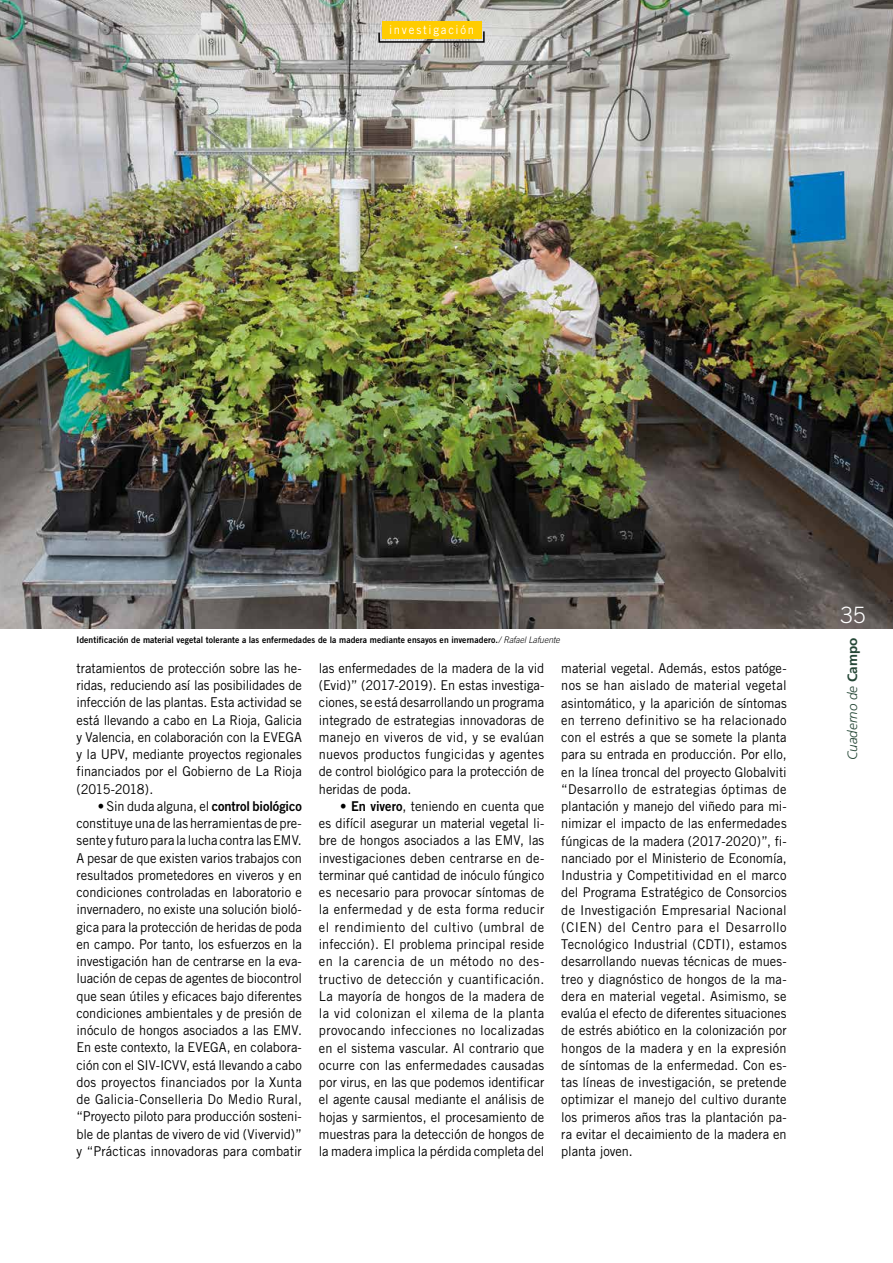
<style>
.page{position:relative;width:893px;height:1263px;background:#fff}
.page>*{position:absolute;margin:0;border:0;box-sizing:border-box;transform-origin:0 0}
.t1{font:300 22.5px "Trade Gothic";color:#fff}
.t2{font:13.5px/17.2px "Trade Gothic";color:#000;text-align:justify;scale:.95 1}
.t3{font:italic 300 13.5px "Frutiger";color:#254736}
.t4{font:12px "Trade Gothic";letter-spacing:.15em;color:#fff;scale:.95 1}
.t5{font:9px "Trade Gothic Bold Two";letter-spacing:.01em;color:#000;scale:.95 1}
.s1{font-family:"Trade Gothic";font-weight:300;font-style:italic}
.s2{font-family:"Trade Gothic Bold Two"}
.s3{font-weight:700;font-style:normal}
</style>
<div class="page">
<img style="left:0;top:0;width:893px;height:628px">
<svg style="left:378px;top:30px;width:107px;height:13px"></svg>
<div style="left:382px;top:21px;width:99px;height:18px;background:#fc0"></div>
<p class="t4" style="left:389px;top:23px;width:91px">investigación</p>
<p class="t5" style="left:77px;top:634px;width:510px">Identificación de material vegetal tolerante a las enfermedades de la madera mediante ensayos en invernadero.<span class="s1">/ Rafael Lafuente</span></p>
<p class="t2" style="left:77px;top:659px;width:239px">tratamientos de protección sobre las he&shy;ridas, reduciendo así las posibilidades de infección de las plantas. Esta actividad se está llevando a cabo en La Rioja, Galicia y Valencia, en colaboración con la EVEGA y la UPV, mediante proyectos regionales financiados por el Gobierno de La Rioja (2015-2018).</p>
<p class="t2" style="left:77px;top:797px;width:239px;text-indent:21px">• Sin duda alguna, el <span class="s2">control biológico </span>constituye una de las herramientas de pre&shy;sente y futuro para la lucha contra las EMV.<br>A pesar de que existen varios trabajos con resultados prometedores en viveros y en condiciones controladas en laboratorio e invernadero, no existe una solución bioló&shy;gica para la protección de heridas de poda en campo. Por tanto, los esfuerzos en la investigación han de centrarse en la eva&shy;luación de cepas de agentes de biocontrol que sean útiles y eficaces bajo diferentes condiciones ambientales y de presión de inóculo de hongos asociados a las EMV.<br>En este contexto, la EVEGA, en colabora&shy;ción con el SIV-ICVV, está llevando a cabo dos proyectos financiados por la Xunta de Galicia-Conselleria Do Medio Rural, “Proyecto piloto para producción sosteni&shy;ble de plantas de vivero de vid (Vivervid)” y “Prácticas innovadoras para combatir</p>
<p class="t2" style="left:319px;top:659px;width:239px">las enfermedades de la madera de la vid (Evid)” (2017-2019). En estas investiga&shy;ciones, se está desarrollando un programa integrado de estrategias innovadoras de manejo en viveros de vid, y se evalúan nuevos productos fungicidas y agentes de control biológico para la protección de heridas de poda.</p>
<p class="t2" style="left:319px;top:797px;width:239px;text-indent:21px">• <span class="s2">En vivero</span>, teniendo en cuenta que es difícil asegurar un material vegetal li&shy;bre de hongos asociados a las EMV, las investigaciones deben centrarse en de&shy;terminar qué cantidad de inóculo fúngico es necesario para provocar síntomas de la enfermedad y de esta forma reducir el rendimiento del cultivo (umbral de infección). El problema principal reside en la carencia de un método no des&shy;tructivo de detección y cuantificación.<br>La mayoría de hongos de la madera de la vid colonizan el xilema de la planta provocando infecciones no localizadas en el sistema vascular. Al contrario que ocurre con las enfermedades causadas por virus, en las que podemos identificar el agente causal mediante el análisis de hojas y sarmientos, el procesamiento de muestras para la detección de hongos de la madera implica la pérdida completa del</p>
<p class="t2" style="left:561px;top:659px;width:239px">material vegetal. Además, estos patóge&shy;nos se han aislado de material vegetal asintomático, y la aparición de síntomas en terreno definitivo se ha relacionado con el estrés a que se somete la planta para su entrada en producción. Por ello, en la línea troncal del proyecto Globalviti “Desarrollo de estrategias óptimas de plantación y manejo del viñedo para mi&shy;nimizar el impacto de las enfermedades fúngicas de la madera (2017-2020)”, fi&shy;nanciado por el Ministerio de Economía, Industria y Competitividad en el marco del Programa Estratégico de Consorcios de Investigación Empresarial Nacional (CIEN) del Centro para el Desarrollo Tecnológico Industrial (CDTI), estamos desarrollando nuevas técnicas de mues&shy;treo y diagnóstico de hongos de la ma&shy;dera en material vegetal. Asimismo, se evalúa el efecto de diferentes situaciones de estrés abiótico en la colonización por hongos de la madera y en la expresión de síntomas de la enfermedad. Con es&shy;tas líneas de investigación, se pretende optimizar el manejo del cultivo durante los primeros años tras la plantación pa&shy;ra evitar el decaimiento de la madera en planta joven.</p>
<h1 class="t1" style="left:840px;top:601px;width:27px">35</h1>
<p class="t3" style="left:845px;top:760px;width:124px;rotate:-90deg">Cuaderno de <span class="s3">Campo</span></p>
</div>
